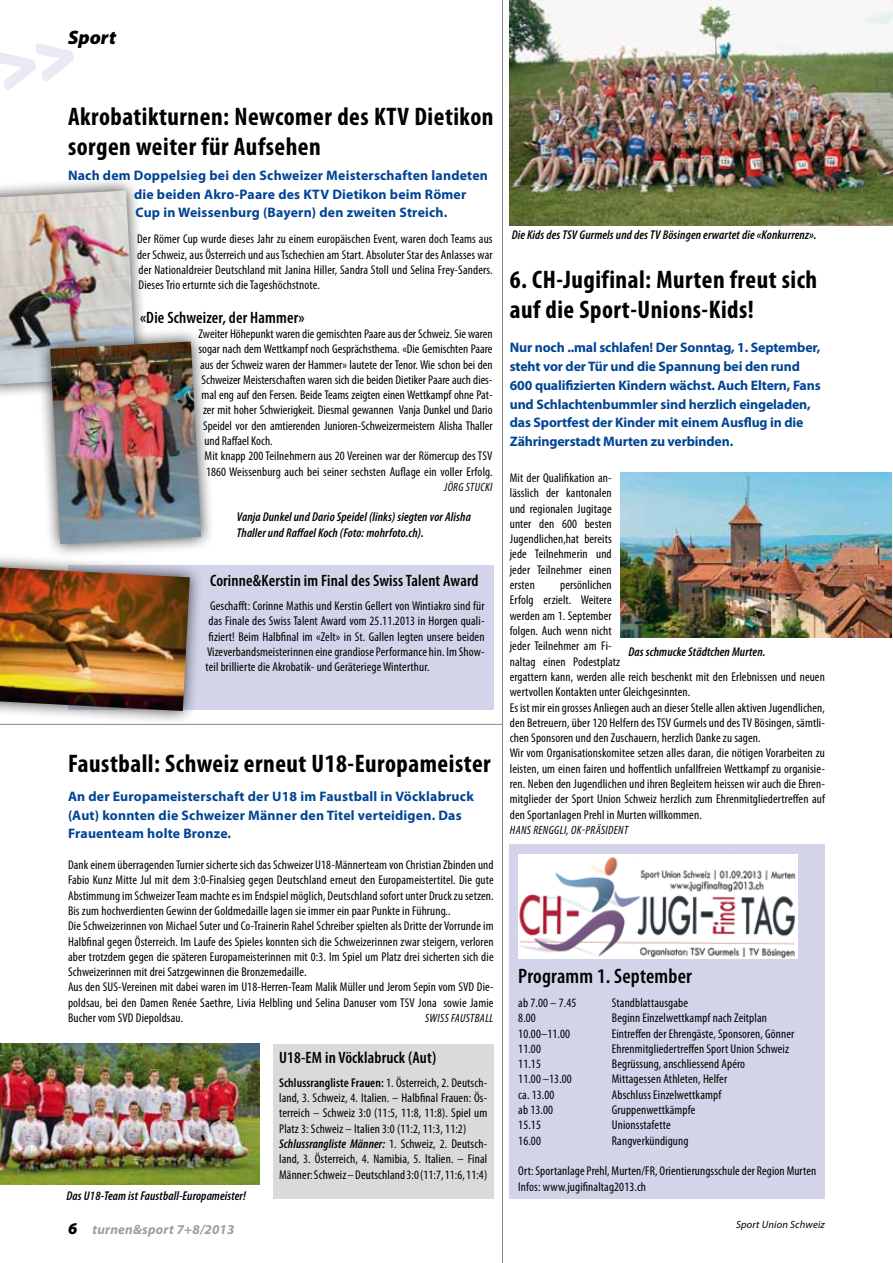
<style>
.page{position:relative;width:893px;height:1263px;background:#fff}
.page>*{position:absolute;margin:0;border:0;box-sizing:border-box;transform-origin:0 0}
.t1{font:700 condensed 25.5px/30px "Myriad Pro";letter-spacing:.02em;color:#000}
.t2{font:600 condensed 21px "Myriad Pro";letter-spacing:.01em;color:#000}
.t3{font:italic 900 19.5px "Myriad Pro";letter-spacing:.005em;color:#000}
.t4{font:600 condensed 16.5px "Myriad Pro";letter-spacing:.01em;color:#000}
.t5{font:700 13.8px/18.8px "Myriad Pro";letter-spacing:.005em;color:#004494}
.t6{font:italic 700 13.5px "Myriad Pro";letter-spacing:.015em;color:#9c9e9f}
.t7{font:condensed 12.75px/15.3px "Myriad Pro";letter-spacing:.01em;color:#000}
.t8{font:italic 600 condensed 12.75px/15.8px "Myriad Pro";letter-spacing:.01em;color:#000}
.t9{font:italic condensed 12px "Myriad Pro";letter-spacing:.03em;color:#000}
.t10{font:italic 10.5px "Myriad Pro";letter-spacing:.015em;color:#000}
.s1{font-weight:600}
.s2{font-weight:600;font-style:italic}
.s3{font-weight:900;font-size:16.5px;color:#000}
</style>
<div class="page">
<hr style="left:502px;top:0;width:1px;height:1263px;background:#87888a">
<hr style="left:0;top:724px;width:503px;height:1px;background:#87888a">
<svg style="left:0;top:44px;width:74px;height:47px"></svg>
<div style="left:68px;top:565px;width:426px;height:145px;background:#d3d4e9"></div>
<div style="left:510px;top:844px;width:315px;height:355px;background:#d3d4e9"></div>
<div style="left:273px;top:1044px;width:221px;height:155px;background:#d9dadb"></div>
<img style="left:0;top:1044px;width:259px;height:140px">
<img style="left:509px;top:0;width:384px;height:225px">
<img style="left:620px;top:472px;width:272px;height:165px">
<div style="left:0;top:552px;width:203px;height:173px;background:#000;opacity:.75"></div>
<img style="left:0;top:567px;width:190px;height:144px">
<img style="left:518px;top:854px;width:280px;height:105px">
<div style="left:0;top:177px;width:150px;height:221px;background:#000;opacity:.75"></div>
<img style="left:0;top:190px;width:136px;height:194px">
<div style="left:36px;top:328px;width:179px;height:230px;background:#000;opacity:.75"></div>
<img style="left:50px;top:341px;width:151px;height:203px">
<h3 class="t3" style="left:68px;top:27px;width:50px">Sport</h3>
<h1 class="t1" style="left:68px;top:101px;width:427px">Akrobatikturnen: Newcomer des KTV Dietikon sorgen weiter für Aufsehen</h1>
<p class="t5" style="left:134px;top:165px;width:355px;text-indent:-66px">Nach dem Doppelsieg bei den Schweizer Meisterschaften landeten die beiden Akro-Paare des KTV Dietikon beim Römer<br>Cup in Weissenburg (Bayern) den zweiten Streich.</p>
<p class="t7" style="left:137px;top:231px;width:357px;text-align:justify">Der Römer Cup wurde dieses Jahr zu einem europäischen Event, waren doch Teams aus der Schweiz, aus Österreich und aus Tschechien am Start. Absoluter Star des Anlasses war der Nationaldreier Deutschland mit Janina Hiller, Sandra Stoll und Selina Frey-Sanders.<br>Dieses Trio erturnte sich die Tageshöchstnote.</p>
<p class="t4" style="left:140px;top:308px;width:166px">«Die Schweizer, der Hammer»</p>
<p class="t7" style="left:199px;top:326px;width:296px">Zweiter Höhepunkt waren die gemischten Paare aus der Schweiz. Sie waren</p>
<p class="t7" style="left:199px;top:341px;width:295px">sogar nach dem Wettkampf noch Gesprächsthema. «Die Gemischten Paare</p>
<p class="t7" style="left:200px;top:357px;width:294px">aus der Schweiz waren der Hammer» lautete der Tenor. Wie schon bei den</p>
<p class="t7" style="left:202px;top:372px;width:292px">Schweizer Meisterschaften waren sich die beiden Dietiker Paare auch dies-</p>
<p class="t7" style="left:202px;top:387px;width:293px">mal eng auf den Fersen. Beide Teams zeigten einen Wettkampf ohne Pat-</p>
<p class="t7" style="left:203px;top:402px;width:291px">zer mit hoher Schwierigkeit. Diesmal gewannen Vanja Dunkel und Dario</p>
<p class="t7" style="left:203px;top:418px;width:291px">Speidel vor den amtierenden Junioren-Schweizermeistern Alisha Thaller</p>
<p class="t7" style="left:205px;top:433px;width:70px">und Raffael Koch.</p>
<p class="t7" style="left:205px;top:448px;width:289px">Mit knapp 200 Teilnehmern aus 20 Vereinen war der Römercup des TSV</p>
<p class="t7" style="left:206px;top:464px;width:288px">1860 Weissenburg auch bei seiner sechsten Auflage ein voller Erfolg.</p>
<p class="t9" style="left:444px;top:481px;width:50px">JÖRG STUCKI</p>
<p class="t8" style="left:237px;top:510px;width:235px">Vanja Dunkel und Dario Speidel (links) siegten vor Alisha<br>Thaller und Raffael Koch (Foto: mohrfoto.ch).</p>
<p class="t4" style="left:210px;top:572px;width:270px">Corinne&amp;Kerstin im Final des Swiss Talent Award</p>
<p class="t7" style="left:206px;top:598px;width:280px;text-align:justify;text-indent:5px">Geschafft: Corinne Mathis und Kerstin Gellert von Wintiakro sind für das Finale des Swiss Talent Award vom 25.11.2013 in Horgen quali&shy;fiziert! Beim Halbfinal im «Zelt» in St. Gallen legten unsere beiden Vizeverbandsmeisterinnen eine grandiose Performance hin. Im Show&shy;teil brillierte die Akrobatik- und Geräteriege Winterthur.</p>
<h1 class="t1" style="left:68px;top:748px;width:424px">Faustball: Schweiz erneut U18-Europameister</h1>
<p class="t5" style="left:68px;top:786px;width:407px">An der Europameisterschaft der U18 im Faustball in Vöcklabruck (Aut) konnten die Schweizer Männer den Titel verteidigen. Das<br>Frauenteam holte Bronze.</p>
<p class="t7" style="left:68px;top:857px;width:427px">Dank einem überragenden Turnier sicherte sich das Schweizer U18-Männerteam von Christian Zbinden und Fabio Kunz Mitte Jul mit dem 3:0-Finalsieg gegen Deutschland erneut den Europameistertitel. Die gute Abstimmung im Schweizer Team machte es im Endspiel möglich, Deutschland sofort unter Druck zu setzen.<br>Bis zum hochverdienten Gewinn der Goldmedaille lagen sie immer ein paar Punkte in Führung..<br>Die Schweizerinnen von Michael Suter und Co-Trainerin Rahel Schreiber spielten als Dritte der Vorrunde im Halbfinal gegen Österreich. Im Laufe des Spieles konnten sich die Schweizerinnen zwar steigern, verloren aber trotzdem gegen die späteren Europameisterinnen mit 0:3. Im Spiel um Platz drei sicherten sich die Schweizerinnen mit drei Satzgewinnen die Bronzemedaille.<br>Aus den SUS-Vereinen mit dabei waren im U18-Herren-Team Malik Müller und Jerom Sepin vom SVD Die&shy;poldsau, bei den Damen Renée Saethre, Livia Helbling und Selina Danuser vom TSV Jona sowie Jamie Bucher vom SVD Diepoldsau.</p>
<p class="t9" style="left:425px;top:1012px;width:70px">SWISS FAUSTBALL</p>
<p class="t4" style="left:279px;top:1048px;width:159px">U18-EM in Vöcklabruck (Aut)</p>
<p class="t7" style="left:279px;top:1075px;width:210px"><span class="s1">Schlussrangliste Frauen:</span> 1. Österreich, 2. Deutsch&shy;land, 3. Schweiz, 4. Italien. – Halbfinal Frauen: Ös&shy;terreich – Schweiz 3:0 (11:5, 11:8, 11:8). Spiel um Platz 3: Schweiz – Italien 3:0 (11:2, 11:3, 11:2)<br><span class="s2">Schlussrangliste Männer:</span> 1. Schweiz, 2. Deutsch&shy;land, 3. Österreich, 4. Namibia, 5. Italien. – Final Männer: Schweiz – Deutschland 3:0 (11:7, 11:6, 11:4)</p>
<p class="t8" style="left:67px;top:1188px;width:181px">Das U18-Team ist Faustball-Europameister!</p>
<p class="t8" style="left:512px;top:227px;width:306px">Die Kids des TSV Gurmels und des TV Bösingen erwartet die «Konkurrenz».</p>
<h1 class="t1" style="left:510px;top:264px;width:309px">6. CH-Jugifinal: Murten freut sich auf die Sport-Unions-Kids!</h1>
<p class="t5" style="left:510px;top:338px;width:312px">Nur noch ..mal schlafen! Der Sonntag, 1. September, steht vor der Tür und die Spannung bei den rund 600 qualifizierten Kindern wächst. Auch Eltern, Fans und Schlachtenbummler sind herzlich eingeladen, das Sportfest der Kinder mit einem Ausflug in die Zähringerstadt Murten zu verbinden.</p>
<p class="t7" style="left:510px;top:470px;width:103px;text-align:justify">Mit der Qualifikation an&shy;lässlich der kantonalen und regionalen Jugitage unter den 600 besten Jugendlichen,hat bereits jede Teilnehmerin und jeder Teilnehmer einen ersten</p>
<p class="t7" style="left:510px;top:577px;width:317px;text-indent:50px">persönlichen<br>Erfolg erzielt. Weitere<br>werden am 1. September<br>folgen. Auch wenn nicht<br>jeder Teilnehmer am Fi-<br>naltag einen Podestplatz<br>ergattern kann, werden alle reich beschenkt mit den Erlebnissen und neuen wertvollen Kontakten unter Gleichgesinnten.<br>Es ist mir ein grosses Anliegen auch an dieser Stelle allen aktiven Jugendlichen, den Betreuern, über 120 Helfern des TSV Gurmels und des TV Bösingen, sämtli&shy;chen Sponsoren und den Zuschauern, herzlich Danke zu sagen.<br>Wir vom Organisationskomitee setzen alles daran, die nötigen Vorarbeiten zu leisten, um einen fairen und hoffentlich unfallfreien Wettkampf zu organisie&shy;ren. Neben den Jugendlichen und ihren Begleitern heissen wir auch die Ehren&shy;mitglieder der Sport Union Schweiz herzlich zum Ehrenmitgliedertreffen auf den Sportanlagen Prehl in Murten willkommen.</p>
<p class="t9" style="left:510px;top:823px;width:120px">HANS RENGGLI, OK-PRÄSIDENT</p>
<p class="t8" style="left:629px;top:644px;width:138px">Das schmucke Städtchen Murten.</p>
<h2 class="t2" style="left:518px;top:965px;width:175px">Programm 1. September</h2>
<p class="t7" style="left:518px;top:995px;width:60px">ab 7.00 – 7.45</p>
<p class="t7" style="left:612px;top:995px;width:78px">Standblattausgabe</p>
<p class="t7" style="left:518px;top:1010px;width:19px">8.00</p>
<p class="t7" style="left:612px;top:1010px;width:157px">Beginn Einzelwettkampf nach Zeitplan</p>
<p class="t7" style="left:518px;top:1025px;width:53px">10.00–11.00</p>
<p class="t7" style="left:612px;top:1025px;width:184px">Eintreffen der Ehrengäste, Sponsoren, Gönner</p>
<p class="t7" style="left:518px;top:1041px;width:24px">11.00</p>
<p class="t7" style="left:612px;top:1041px;width:179px">Ehrenmitgliedertreffen Sport Union Schweiz</p>
<p class="t7" style="left:518px;top:1056px;width:24px">11.15</p>
<p class="t7" style="left:612px;top:1056px;width:135px">Begrüssung, anschliessend Apéro</p>
<p class="t7" style="left:518px;top:1071px;width:55px">11.00 –13.00</p>
<p class="t7" style="left:612px;top:1071px;width:117px">Mittagessen Athleten, Helfer</p>
<p class="t7" style="left:518px;top:1087px;width:38px">ca. 13.00</p>
<p class="t7" style="left:612px;top:1087px;width:111px">Abschluss Einzelwettkampf</p>
<p class="t7" style="left:518px;top:1102px;width:36px">ab 13.00</p>
<p class="t7" style="left:612px;top:1102px;width:85px">Gruppenwettkämpfe</p>
<p class="t7" style="left:518px;top:1117px;width:24px">15.15</p>
<p class="t7" style="left:612px;top:1117px;width:60px">Unionsstafette</p>
<p class="t7" style="left:518px;top:1133px;width:24px">16.00</p>
<p class="t7" style="left:612px;top:1133px;width:78px">Rangverkündigung</p>
<p class="t7" style="left:518px;top:1163px;width:300px">Ort: Sportanlage Prehl, Murten/FR, Orientierungsschule der Region Murten<br>Infos: www.jugifinaltag2013.ch</p>
<p class="t6" style="left:68px;top:1222px;width:168px"><span class="s3">6</span> turnen&amp;sport 7+8/2013</p>
<p class="t10" style="left:736px;top:1218px;width:90px">Sport Union Schweiz</p>
</div>
